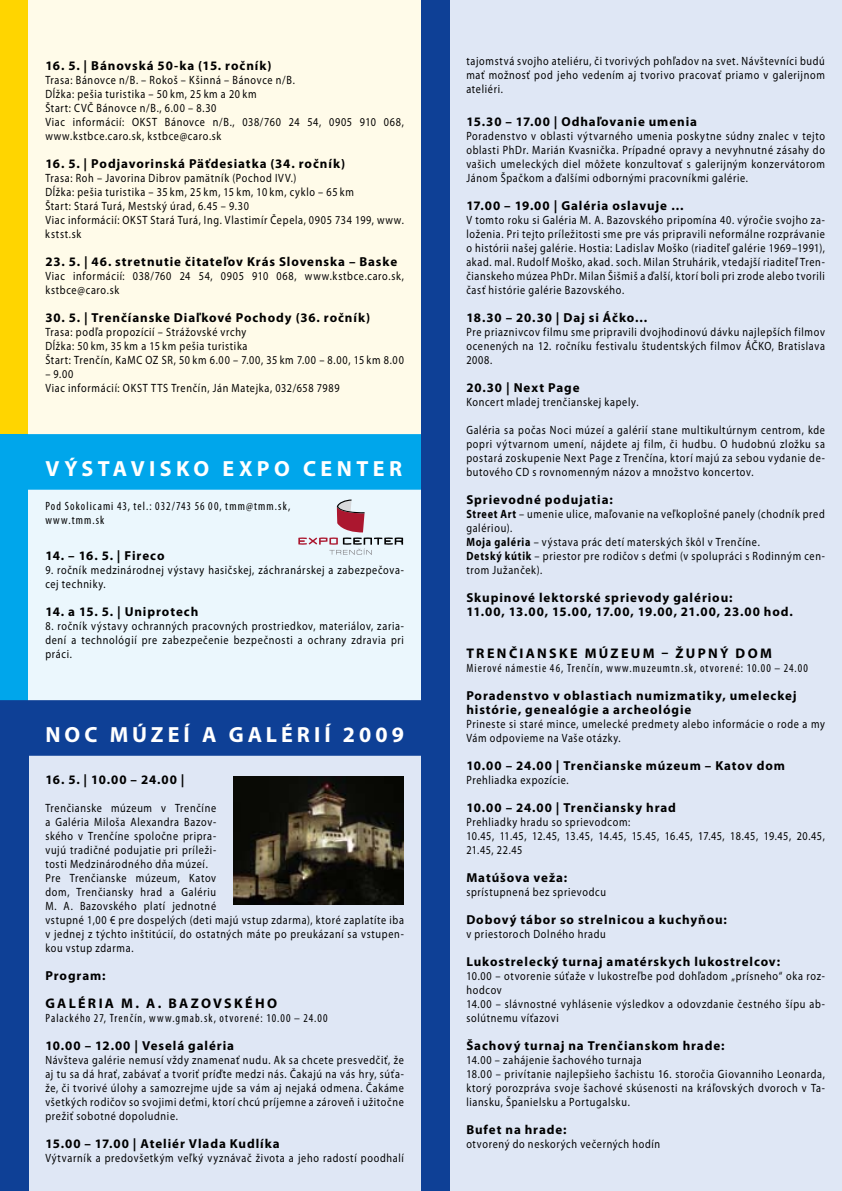
<style>
.page{position:relative;width:842px;height:1191px;background:#fff}
.page>*{position:absolute;margin:0;border:0;box-sizing:border-box;transform-origin:0 0}
.t1{font:700 22px "Myriad Pro";letter-spacing:.185em;color:#fff}
.t2{font:700 14px "Myriad Pro";letter-spacing:.165em;color:#000}
.t3{font:700 13px/14.2px "Myriad Pro";letter-spacing:.07em;color:#000}
.t4{font:12px/14px "Myriad Pro";letter-spacing:.065em;color:#000;scale:.85 1}
.t5{font:condensed 12px/14px "Myriad Pro";letter-spacing:.095em;color:#000}
.s1{font-weight:700}
</style>
<div class="page">
<div style="left:0;top:700px;width:421px;height:491px;background:#dfe7f5"></div>
<div style="left:421px;top:0;width:421px;height:1191px;background:#dfe7f5"></div>
<div style="left:0;top:700px;width:28px;height:491px;background:#0e4096"></div>
<div style="left:421px;top:0;width:28px;height:1191px;background:#0e4096"></div>
<div style="left:0;top:0;width:421px;height:434px;background:#fffbe9"></div>
<div style="left:0;top:434px;width:421px;height:266px;background:#ebf7fd"></div>
<div style="left:0;top:0;width:28px;height:434px;background:#ffd500"></div>
<div style="left:0;top:434px;width:28px;height:266px;background:#00a6eb"></div>
<div style="left:0;top:434px;width:421px;height:56px;background:#00a6eb"></div>
<div style="left:0;top:700px;width:421px;height:55px;background:#0e4096"></div>
<svg style="left:298px;top:499px;width:105px;height:55px"></svg>
<img style="left:233px;top:777px;width:171px;height:128px">
<p class="t3" style="left:45px;top:58px;width:228px">16. 5. | Bánovská 50-ka (15. ročník)</p>
<p class="t4" style="left:45px;top:73px;width:423px">Trasa: Bánovce n/B. – Rokoš – Kšinná – Bánovce n/B.<br>Dĺžka: pešia turistika – 50 km, 25 km a 20 km<br>Štart: CVČ Bánovce n/B., 6.00 – 8.30<br>Viac informácií: OKST Bánovce n/B., 038/760 24 54, 0905 910 068, www.kstbce.caro.sk, kstbce@caro.sk</p>
<p class="t3" style="left:45px;top:156px;width:301px">16. 5. | Podjavorinská Päťdesiatka (34. ročník)</p>
<p class="t4" style="left:45px;top:171px;width:423px">Trasa: Roh – Javorina Dibrov pamätník (Pochod IVV.)<br>Dĺžka: pešia turistika – 35 km, 25 km, 15 km, 10 km, cyklo – 65 km<br>Štart: Stará Turá, Mestský úrad, 6.45 – 9.30<br>Viac informácií: OKST Stará Turá, Ing. Vlastimír Čepela, 0905 734 199, www. kstst.sk</p>
<p class="t3" style="left:45px;top:254px;width:353px">23. 5. | 46. stretnutie čitateľov Krás Slovenska – Baske</p>
<p class="t4" style="left:45px;top:269px;width:423px">Viac informácií: 038/760 24 54, 0905 910 068, www.kstbce.caro.sk, kstbce@caro.sk</p>
<p class="t3" style="left:45px;top:310px;width:326px">30. 5. | Trenčíanske Diaľkové Pochody (36. ročník)</p>
<p class="t4" style="left:45px;top:325px;width:423px">Trasa: podľa propozícií – Strážovské vrchy<br>Dĺžka: 50 km, 35 km a 15 km pešia turistika<br>Štart: Trenčín, KaMC OZ SR, 50 km 6.00 – 7.00, 35 km 7.00 – 8.00, 15 km 8.00</p>
<p class="t4" style="left:45px;top:367px;width:348px">– 9.00<br>Viac informácií: OKST TTS Trenčín, Ján Matejka, 032/658 7989</p>
<h1 class="t1" style="left:45px;top:454px;width:358px">VÝSTAVISKO EXPO CENTER</h1>
<p class="t5" style="left:45px;top:498px;width:246px">Pod Sokolicami 43, tel.: 032/743 56 00, tmm@tmm.sk, www.tmm.sk</p>
<p class="t3" style="left:45px;top:548px;width:121px">14. – 16. 5. | Fireco</p>
<p class="t4" style="left:45px;top:563px;width:423px">9. ročník medzinárodnej výstavy hasičskej, záchranárskej a zabezpečova&shy;cej techniky.</p>
<p class="t3" style="left:45px;top:604px;width:154px">14. a 15. 5. | Uniprotech</p>
<p class="t4" style="left:45px;top:619px;width:423px;text-align:justify">8. ročník výstavy ochranných pracovných prostriedkov, materiálov, zaria&shy;dení a technológií pre zabezpečenie bezpečnosti a ochrany zdravia pri práci.</p>
<h1 class="t1" style="left:45px;top:720px;width:360px">NOC MÚZEÍ A GALÉRIÍ 2009</h1>
<p class="t3" style="left:45px;top:772px;width:141px">16. 5. | 10.00 – 24.00 |</p>
<p class="t4" style="left:45px;top:801px;width:423px">Trenčianske múzeum v Trenčíne<br>a Galéria Miloša Alexandra Bazov-<br>ského v Trenčíne spoločne pripra-<br>vujú tradičné podujatie pri príleži-<br>tosti Medzinárodného dňa múzeí.<br>Pre Trenčianske múzeum, Katov<br>dom, Trenčiansky hrad a Galériu<br>M. A. Bazovského platí jednotné<br>vstupné 1,00 € pre dospelých (deti majú vstup zdarma), ktoré zaplatíte iba v jednej z týchto inštitúcií, do ostatných máte po preukázaní sa vstupen&shy;kou vstup zdarma.</p>
<p class="t3" style="left:45px;top:968px;width:62px">Program:</p>
<p class="t2" style="left:45px;top:994px;width:233px">GALÉRIA M. A. BAZOVSKÉHO</p>
<p class="t5" style="left:45px;top:1011px;width:284px">Palackého 27, Trenčín, www.gmab.sk, otvorené: 10.00 – 24.00</p>
<p class="t3" style="left:45px;top:1038px;width:190px">10.00 – 12.00 | Veselá galéria</p>
<p class="t4" style="left:45px;top:1053px;width:423px;text-align:justify">Návšteva galérie nemusí vždy znamenať nudu. Ak sa chcete presvedčiť, že aj tu sa dá hrať, zabávať a tvoriť príďte medzi nás. Čakajú na vás hry, súťa&shy;že, či tvorivé úlohy a samozrejme ujde sa vám aj nejaká odmena. Čakáme všetkých rodičov so svojimi deťmi, ktorí chcú príjemne a zároveň i užitočne prežiť sobotné dopoludnie.</p>
<p class="t3" style="left:45px;top:1136px;width:236px">15.00 – 17.00 | Ateliér Vlada Kudlíka</p>
<p class="t4" style="left:45px;top:1151px;width:423px">Výtvarník a predovšetkým veľký vyznávač života a jeho radostí poodhalí</p>
<p class="t4" style="left:466px;top:54px;width:423px;text-align:justify">tajomstvá svojho ateliéru, či tvorivých pohľadov na svet. Návštevníci budú mať možnosť pod jeho vedením aj tvorivo pracovať priamo v galerijnom ateliéri.</p>
<p class="t3" style="left:466px;top:114px;width:232px">15.30 – 17.00 | Odhaľovanie umenia</p>
<p class="t4" style="left:466px;top:129px;width:423px;text-align:justify">Poradenstvo v oblasti výtvarného umenia poskytne súdny znalec v tejto oblasti PhDr. Marián Kvasnička. Prípadné opravy a nevyhnutné zásahy do vašich umeleckých diel môžete konzultovať s galerijným konzervátorom Jánom Špačkom a ďalšími odbornými pracovníkmi galérie.</p>
<p class="t3" style="left:466px;top:198px;width:219px">17.00 – 19.00 | Galéria oslavuje …</p>
<p class="t4" style="left:466px;top:213px;width:423px;text-align:justify">V tomto roku si Galéria M. A. Bazovského pripomína 40. výročie svojho za&shy;loženia. Pri tejto príležitosti sme pre vás pripravili neformálne rozprávanie o histórii našej galérie. Hostia: Ladislav Moško (riaditeľ galérie 1969–1991), akad. mal. Rudolf Moško, akad. soch. Milan Struhárik, vtedajší riaditeľ Tren&shy;čianskeho múzea PhDr. Milan Šišmiš a ďalší, ktorí boli pri zrode alebo tvorili časť histórie galérie Bazovského.</p>
<p class="t3" style="left:466px;top:310px;width:183px">18.30 – 20.30 | Daj si Áčko…</p>
<p class="t4" style="left:466px;top:325px;width:423px;text-align:justify">Pre priaznivcov filmu sme pripravili dvojhodinovú dávku najlepších filmov ocenených na 12. ročníku festivalu študentských filmov ÁČKO, Bratislava 2008.</p>
<p class="t3" style="left:466px;top:380px;width:115px">20.30 | Next Page</p>
<p class="t4" style="left:466px;top:395px;width:204px">Koncert mladej trenčianskej kapely.</p>
<p class="t4" style="left:466px;top:423px;width:423px;text-align:justify">Galéria sa počas Noci múzeí a galérií stane multikultúrnym centrom, kde popri výtvarnom umení, nájdete aj film, či hudbu. O hudobnú zložku sa postará zoskupenie Next Page z Trenčína, ktorí majú za sebou vydanie de&shy;butového CD s rovnomenným názov a množstvo koncertov.</p>
<p class="t3" style="left:466px;top:492px;width:148px">Sprievodné podujatia:</p>
<p class="t4" style="left:466px;top:507px;width:423px"><span class="s1">Street Art</span> – umenie ulice, maľovanie na veľkoplošné panely (chodník pred galériou).<br><span class="s1">Moja galéria</span> – výstava prác detí materských škôl v Trenčíne.<br><span class="s1">Detský kútik</span> – priestor pre rodičov s deťmi (v spolupráci s Rodinným cen&shy;trom Južanček).</p>
<p class="t3" style="left:466px;top:590px;width:328px">Skupinové lektorské sprievody galériou:<br>11.00, 13.00, 15.00, 17.00, 19.00, 21.00, 23.00 hod.</p>
<p class="t2" style="left:466px;top:644px;width:21px">Trenčianske</p>
<p class="t2" style="left:585px;top:644px;width:13px">múzeum</p>
<p class="t2" style="left:661px;top:644px;width:36px">– Župný</p>
<p class="t2" style="left:736px;top:644px;width:13px">dom</p>
<p class="t5" style="left:466px;top:661px;width:343px">Mierové námestie 46, Trenčín, www.muzeumtn.sk, otvorené: 10.00 – 24.00</p>
<p class="t3" style="left:466px;top:688px;width:332px">Poradenstvo v oblastiach numizmatiky, umeleckej histórie, genealógie a archeológie</p>
<p class="t4" style="left:466px;top:717px;width:423px">Prineste si staré mince, umelecké predmety alebo informácie o rode a my<br>Vám odpovieme na Vaše otázky.</p>
<p class="t3" style="left:466px;top:758px;width:320px">10.00 – 24.00 | Trenčianske múzeum – Katov dom</p>
<p class="t4" style="left:466px;top:773px;width:122px">Prehliadka expozície.</p>
<p class="t3" style="left:466px;top:800px;width:211px">10.00 – 24.00 | Trenčiansky hrad</p>
<p class="t4" style="left:466px;top:815px;width:423px">Prehliadky hradu so sprievodcom:<br>10.45, 11.45, 12.45, 13.45, 14.45, 15.45, 16.45, 17.45, 18.45, 19.45, 20.45,<br>21.45, 22.45</p>
<p class="t3" style="left:466px;top:870px;width:102px">Matúšova veža:</p>
<p class="t4" style="left:466px;top:885px;width:166px">sprístupnená bez sprievodcu</p>
<p class="t3" style="left:466px;top:912px;width:262px">Dobový tábor so strelnicou a kuchyňou:</p>
<p class="t4" style="left:466px;top:927px;width:165px">v priestoroch Dolného hradu</p>
<p class="t3" style="left:466px;top:954px;width:315px">Lukostrelecký turnaj amatérskych lukostrelcov:</p>
<p class="t4" style="left:466px;top:969px;width:423px">10.00 – otvorenie súťaže v lukostreľbe pod dohľadom „prísneho“ oka roz&shy;hodcov<br>14.00 – slávnostné vyhlásenie výsledkov a odovzdanie čestného šípu ab&shy;solútnemu víťazovi</p>
<p class="t3" style="left:466px;top:1038px;width:260px">Šachový turnaj na Trenčianskom hrade:</p>
<p class="t4" style="left:466px;top:1053px;width:423px">14.00 – zahájenie šachového turnaja<br>18.00 – privítanie najlepšieho šachistu 16. storočia Giovanniho Leonarda, ktorý porozpráva svoje šachové skúsenosti na kráľovských dvoroch v Ta&shy;liansku, Španielsku a Portugalsku.</p>
<p class="t3" style="left:466px;top:1122px;width:102px">Bufet na hrade:</p>
<p class="t4" style="left:466px;top:1137px;width:230px">otvorený do neskorých večerných hodín</p>
</div>
